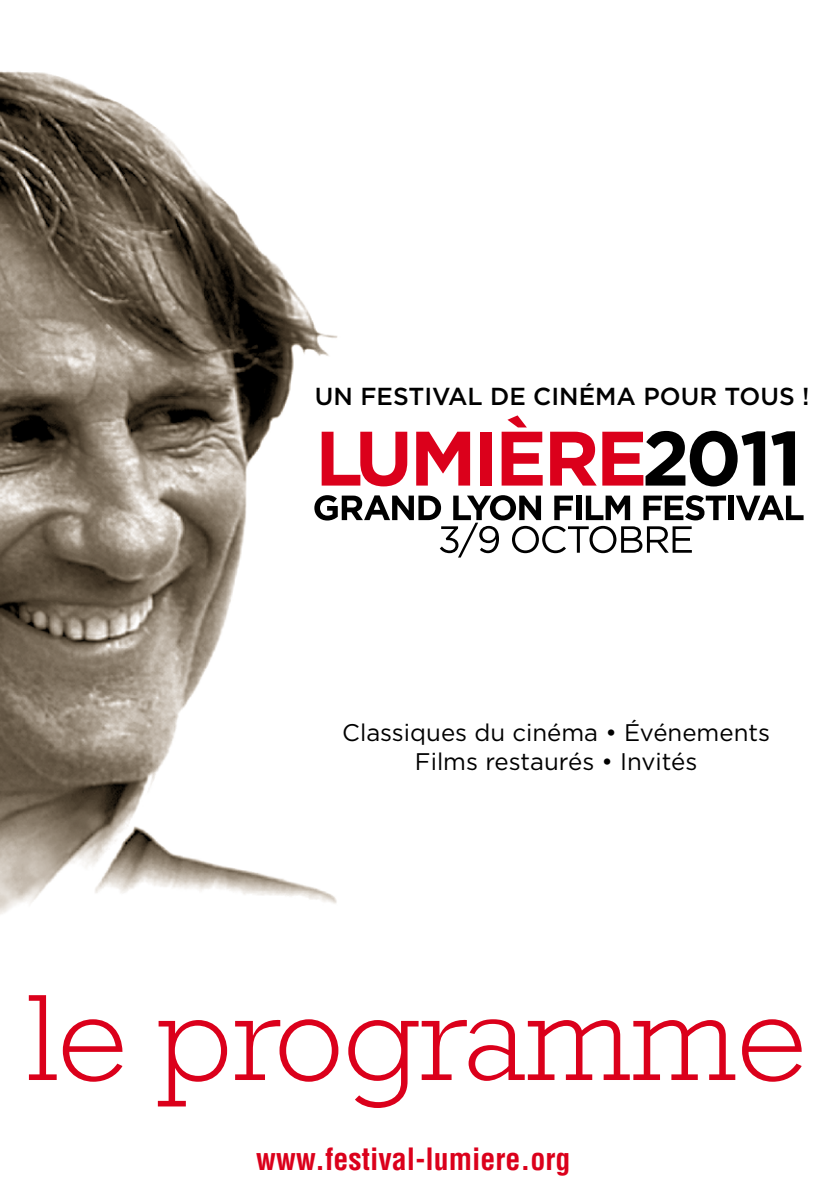
<style>
.page{position:relative;width:840px;height:1191px;background:#fff}
.page>*{position:absolute;margin:0;border:0;box-sizing:border-box;transform-origin:0 0}
.t1{font:300 125px "Rockwell";color:#db001b}
.t2{font:700 condensed 30px "Helvetica";color:#db001b}
.t3{font:500 24.6px "Gotham";color:#000}
.t4{font:24px/28.8px "Gotham";color:#000;text-align:center}
</style>
<div class="page">
<img style="left:0;top:71px;width:338px;height:843px">
<svg style="left:321px;top:432px;width:86px;height:54px"></svg>
<svg style="left:416px;top:432px;width:54px;height:53px"></svg>
<div style="left:480px;top:432px;width:11px;height:53px;background:#db001b"></div>
<svg style="left:501px;top:415px;width:41px;height:70px"></svg>
<svg style="left:550px;top:432px;width:46px;height:53px"></svg>
<svg style="left:602px;top:431px;width:162px;height:55px"></svg>
<svg style="left:771px;top:431px;width:23px;height:54px"></svg>
<div style="left:728px;top:495px;width:5px;height:25px;background:#000"></div>
<svg style="left:736px;top:495px;width:67px;height:25px"></svg>
<svg style="left:314px;top:495px;width:411px;height:62px"></svg>
<p class="t3" style="left:315px;top:380px;width:496px">UN FESTIVAL DE CINÉMA POU R TOUS !</p>
<p class="t4" style="left:342px;top:717px;width:429px">Classiques du cinéma • Événements<br>Films restaurés • Invités</p>
<h1 class="t1" style="left:28px;top:966px;width:779px">le programme</h1>
<p class="t2" style="left:256px;top:1140px;width:315px">www.festival-lumiere.org</p>
</div>
